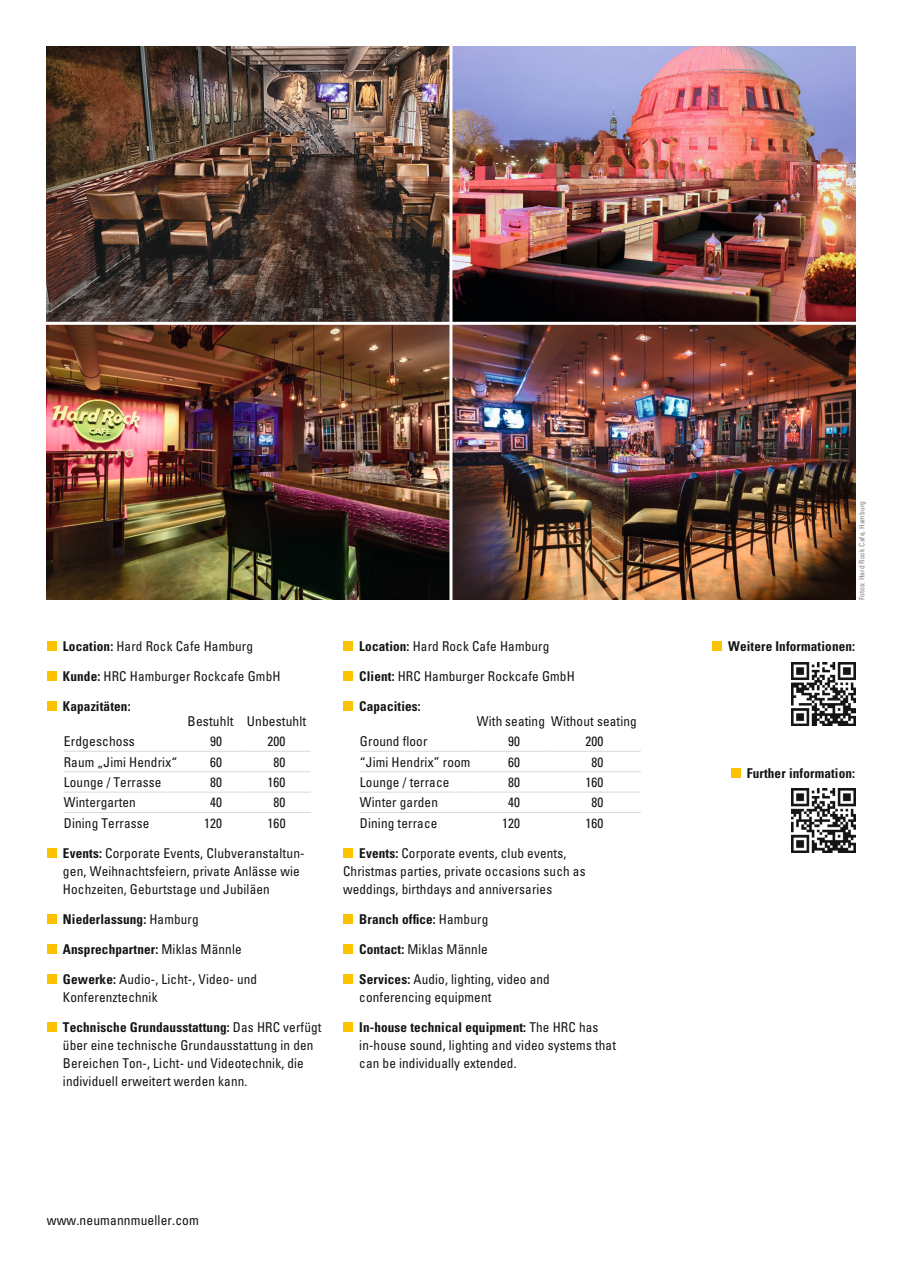
<style>
.page{position:relative;width:902px;height:1272px;background:#fff}
.page>*{position:absolute;margin:0;border:0;box-sizing:border-box;transform-origin:0 0}
.t1{font:condensed 13.5px/18px "Univers";letter-spacing:.01em;color:#131413}
.t2{font:700 condensed 13.5px "Univers";letter-spacing:.01em;color:#131413}
.t3{font:condensed 7.5px "Univers";letter-spacing:.01em;color:#818181}
.s1{font-weight:700}
.s2{font-weight:400}
</style>
<div class="page">
<div style="left:343px;top:641px;width:10px;height:9px;background:#fcc200"></div>
<div style="left:343px;top:671px;width:10px;height:9px;background:#fcc200"></div>
<div style="left:343px;top:701px;width:10px;height:9px;background:#fcc200"></div>
<div style="left:343px;top:848px;width:10px;height:9px;background:#fcc200"></div>
<div style="left:343px;top:914px;width:10px;height:9px;background:#fcc200"></div>
<div style="left:343px;top:944px;width:10px;height:9px;background:#fcc200"></div>
<div style="left:343px;top:974px;width:10px;height:9px;background:#fcc200"></div>
<div style="left:343px;top:1022px;width:10px;height:9px;background:#fcc200"></div>
<div style="left:47px;top:641px;width:10px;height:9px;background:#fcc200"></div>
<div style="left:47px;top:671px;width:10px;height:9px;background:#fcc200"></div>
<div style="left:47px;top:701px;width:10px;height:9px;background:#fcc200"></div>
<div style="left:47px;top:848px;width:10px;height:9px;background:#fcc200"></div>
<div style="left:47px;top:914px;width:10px;height:9px;background:#fcc200"></div>
<div style="left:47px;top:944px;width:10px;height:9px;background:#fcc200"></div>
<div style="left:47px;top:974px;width:10px;height:9px;background:#fcc200"></div>
<div style="left:47px;top:1022px;width:10px;height:9px;background:#fcc200"></div>
<div style="left:712px;top:641px;width:9px;height:9px;background:#fcc200"></div>
<img style="left:791px;top:662px;width:64px;height:63px">
<div style="left:730px;top:767px;width:10px;height:10px;background:#fcc200"></div>
<img style="left:791px;top:788px;width:64px;height:64px">
<img style="left:47px;top:47px;width:808px;height:553px">
<hr style="left:32px;top:322px;width:837px;height:3px;background:#fff">
<hr style="left:449px;top:41px;width:3px;height:572px;background:#fff">
<hr style="left:64px;top:751px;width:119px;height:1px;background:#d9d9d9">
<hr style="left:183px;top:751px;width:59px;height:1px;background:#d9d9d9">
<hr style="left:242px;top:751px;width:68px;height:1px;background:#d9d9d9">
<hr style="left:64px;top:771px;width:119px;height:1px;background:#d9d9d9">
<hr style="left:183px;top:771px;width:59px;height:1px;background:#d9d9d9">
<hr style="left:242px;top:771px;width:68px;height:1px;background:#d9d9d9">
<hr style="left:64px;top:791px;width:119px;height:1px;background:#d9d9d9">
<hr style="left:242px;top:791px;width:68px;height:1px;background:#d9d9d9">
<hr style="left:64px;top:812px;width:119px;height:1px;background:#d9d9d9">
<hr style="left:242px;top:812px;width:68px;height:1px;background:#d9d9d9">
<hr style="left:183px;top:791px;width:59px;height:1px;background:#d9d9d9">
<hr style="left:183px;top:812px;width:59px;height:1px;background:#d9d9d9">
<hr style="left:360px;top:751px;width:115px;height:1px;background:#d9d9d9">
<hr style="left:475px;top:751px;width:72px;height:1px;background:#d9d9d9">
<hr style="left:547px;top:751px;width:93px;height:1px;background:#d9d9d9">
<hr style="left:360px;top:771px;width:115px;height:1px;background:#d9d9d9">
<hr style="left:475px;top:771px;width:72px;height:1px;background:#d9d9d9">
<hr style="left:547px;top:771px;width:93px;height:1px;background:#d9d9d9">
<hr style="left:360px;top:791px;width:115px;height:1px;background:#d9d9d9">
<hr style="left:475px;top:791px;width:72px;height:1px;background:#d9d9d9">
<hr style="left:547px;top:791px;width:93px;height:1px;background:#d9d9d9">
<hr style="left:360px;top:812px;width:115px;height:1px;background:#d9d9d9">
<hr style="left:475px;top:812px;width:72px;height:1px;background:#d9d9d9">
<hr style="left:547px;top:812px;width:93px;height:1px;background:#d9d9d9">
<p class="t1" style="left:63px;top:636px;width:191px"><span class="s1">Location:</span> Hard Rock Cafe Hamburg</p>
<p class="t1" style="left:63px;top:666px;width:219px"><span class="s1">Kunde:</span> HRC Hamburger Rockcafe GmbH</p>
<p class="t2" style="left:63px;top:697px;width:69px">Kapazitäten:</p>
<p class="t1" style="left:188px;top:711px;width:120px">Bestuhlt Unbestuhlt</p>
<p class="t1" style="left:64px;top:732px;width:73px">Erdgeschoss</p>
<p class="t1" style="left:210px;top:732px;width:13px">90</p>
<p class="t1" style="left:267px;top:732px;width:19px">200</p>
<p class="t1" style="left:64px;top:752px;width:115px">Raum „Jimi Hendrix“</p>
<p class="t1" style="left:210px;top:752px;width:13px">60</p>
<p class="t1" style="left:273px;top:752px;width:13px">80</p>
<p class="t1" style="left:64px;top:772px;width:99px">Lounge / Terrasse</p>
<p class="t1" style="left:210px;top:772px;width:13px">80</p>
<p class="t1" style="left:267px;top:772px;width:19px">160</p>
<p class="t1" style="left:64px;top:793px;width:74px">Wintergarten</p>
<p class="t1" style="left:210px;top:793px;width:13px">40</p>
<p class="t1" style="left:273px;top:793px;width:13px">80</p>
<p class="t1" style="left:64px;top:813px;width:87px">Dining Terrasse</p>
<p class="t1" style="left:204px;top:813px;width:19px">120</p>
<p class="t1" style="left:267px;top:813px;width:19px">160</p>
<p class="t1" style="left:63px;top:843px;width:243px"><span class="s1">Events:</span> Corporate Events, Clubveranstaltun&shy;gen, Weihnachtsfeiern, private Anlässe wie<br>Hochzeiten, Geburtstage und Jubiläen</p>
<p class="t2" style="left:63px;top:910px;width:137px">Niederlassung: <span class="s2">Hamburg</span></p>
<p class="t2" style="left:63px;top:940px;width:180px">Ansprechpartner: <span class="s2">Miklas Männle</span></p>
<p class="t1" style="left:63px;top:969px;width:196px"><span class="s1">Gewerke:</span> Audio-, Licht-, Video- und<br>Konferenztechnik</p>
<p class="t1" style="left:63px;top:1017px;width:260px"><span class="s1">Technische Grundausstattung:</span> Das HRC verfügt über eine technische Grundausstattung in den Bereichen Ton-, Licht- und Videotechnik, die individuell erweitert werden kann.</p>
<p class="t1" style="left:359px;top:636px;width:191px"><span class="s1">Location:</span> Hard Rock Cafe Hamburg</p>
<p class="t1" style="left:359px;top:666px;width:217px"><span class="s1">Client:</span> HRC Hamburger Rockcafe GmbH</p>
<p class="t2" style="left:359px;top:697px;width:63px">Capacities:</p>
<p class="t1" style="left:477px;top:711px;width:161px">With seating Without seating</p>
<p class="t1" style="left:360px;top:732px;width:69px">Ground floor</p>
<p class="t1" style="left:508px;top:732px;width:13px">90</p>
<p class="t1" style="left:585px;top:732px;width:19px">200</p>
<p class="t1" style="left:360px;top:752px;width:112px">“Jimi Hendrix” room</p>
<p class="t1" style="left:508px;top:752px;width:13px">60</p>
<p class="t1" style="left:591px;top:752px;width:13px">80</p>
<p class="t1" style="left:360px;top:772px;width:91px">Lounge / terrace</p>
<p class="t1" style="left:508px;top:772px;width:13px">80</p>
<p class="t1" style="left:585px;top:772px;width:19px">160</p>
<p class="t1" style="left:360px;top:793px;width:80px">Winter garden</p>
<p class="t1" style="left:508px;top:793px;width:13px">40</p>
<p class="t1" style="left:591px;top:793px;width:13px">80</p>
<p class="t1" style="left:360px;top:813px;width:79px">Dining terrace</p>
<p class="t1" style="left:502px;top:813px;width:19px">120</p>
<p class="t1" style="left:585px;top:813px;width:19px">160</p>
<p class="t1" style="left:343px;top:843px;width:244px;text-indent:16px"><span class="s1">Events:</span> Corporate events, club events,<br>Christmas parties, private occasions such as weddings, birthdays and anniversaries</p>
<p class="t2" style="left:359px;top:910px;width:130px">Branch office: <span class="s2">Hamburg</span></p>
<p class="t1" style="left:359px;top:939px;width:130px"><span class="s1">Contact:</span> Miklas Männle</p>
<p class="t1" style="left:359px;top:969px;width:192px"><span class="s1">Services:</span> Audio, lighting, video and conferencing equipment</p>
<p class="t1" style="left:359px;top:1017px;width:258px"><span class="s1">In-house technical equipment:</span> The HRC has in-house sound, lighting and video systems that can be individually extended.</p>
<p class="t1" style="left:47px;top:1210px;width:154px">www.neumannmueller.com</p>
<p class="t3" style="left:857px;top:600px;width:101px;rotate:-90deg">Fotos: Hard Rock Cafe, Hamburg</p>
<p class="t2" style="left:728px;top:637px;width:128px">Weitere Informationen:</p>
<p class="t2" style="left:746px;top:764px;width:110px">Further information:</p>
</div>
